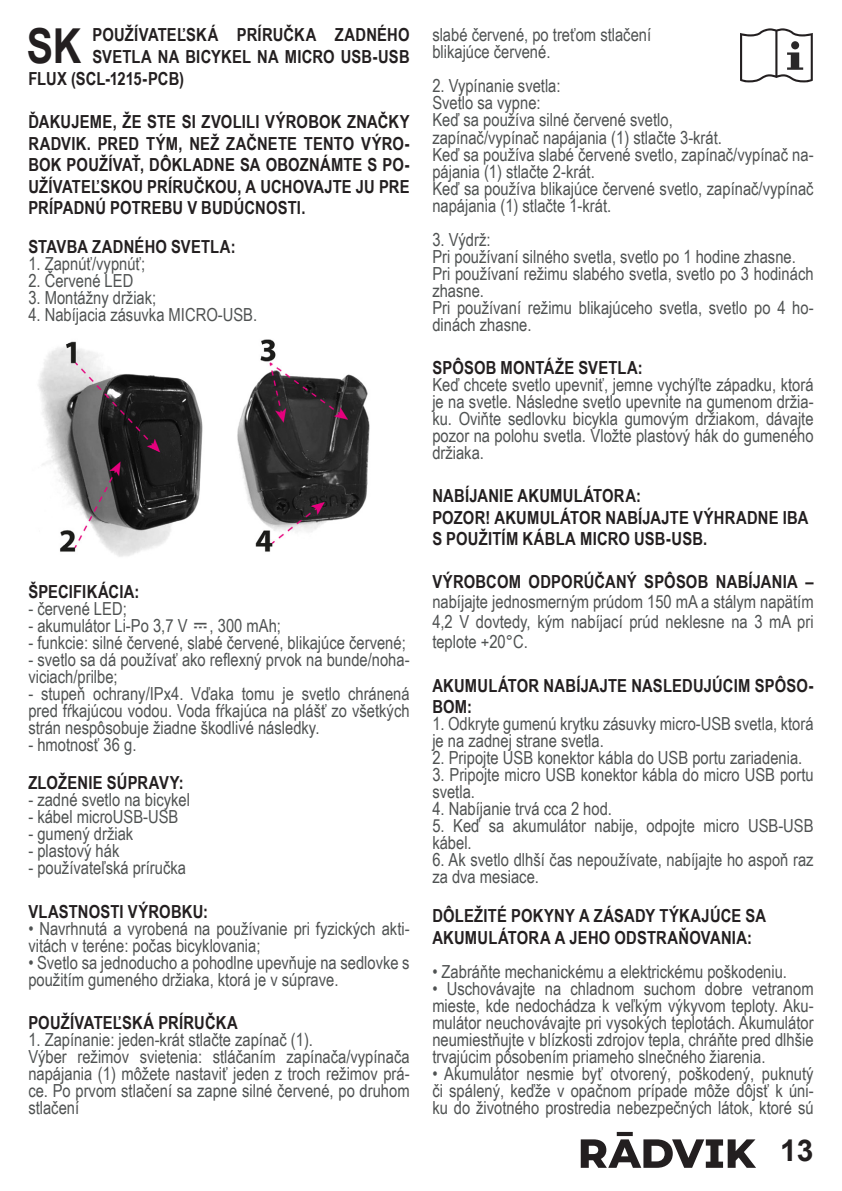
<style>
.page{position:relative;width:842px;height:1191px;background:#fff}
.page>*{position:absolute;margin:0;border:0;box-sizing:border-box;transform-origin:0 0}
.Zwykły_akapit{font:700 48.2px "Arial Narrow";color:#231f20}
.t1{font:700 30px "Arial";color:#231f20}
.Zwykły_akapit-2{font:18px/17px "Arial Narrow";color:#4f5252}
.Zwykły_akapit-3{font:700 18px/21.6px "Arial Narrow";letter-spacing:.01em;color:#231f20;text-align:justify}
.s1{font-weight:700;color:#231f20}
</style>
<div class="page">
<img style="left:38px;top:339px;width:332px;height:218px">
<svg style="left:740px;top:28px;width:73px;height:54px"></svg>
<svg style="left:581px;top:1132px;width:175px;height:35px"></svg>
<p class="Zwykły_akapit" style="left:27px;top:10px;width:56px">SK</p>
<p class="Zwykły_akapit-3" style="left:92px;top:23px;width:319px">POUŽÍVATEĽSKÁ PRÍRUČKA ZADNÉHO</p>
<p class="Zwykły_akapit-3" style="left:92px;top:45px;width:319px">SVETLA NA BICYKEL NA MICRO USB-USB</p>
<p class="Zwykły_akapit-3" style="left:28px;top:67px;width:157px">FLUX (SCL-1215-PCB)</p>
<p class="Zwykły_akapit-3" style="left:28px;top:110px;width:383px">ĎAKUJEME, ŽE STE SI ZVOLILI VÝROBOK ZNAČKY RADVIK. PRED TÝM, NEŽ ZAČNETE TENTO VÝRO-BOK POUŽÍVAŤ, DÔKLADNE SA OBOZNÁMTE S PO-UŽÍVATEĽSKOU PRÍRUČKOU, A UCHOVAJTE JU PRE PRÍPADNÚ POTREBU V BUDÚCNOSTI.</p>
<p class="Zwykły_akapit-3" style="left:28px;top:235px;width:209px">STAVBA ZADNÉHO SVETLA:</p>
<p class="Zwykły_akapit-2" style="left:28px;top:254px;width:118px">1. Zapnúť/vypnúť;</p>
<p class="Zwykły_akapit-2" style="left:28px;top:271px;width:107px">2. Červené LED</p>
<p class="Zwykły_akapit-2" style="left:28px;top:288px;width:129px">3. Montážny držiak;</p>
<p class="Zwykły_akapit-2" style="left:28px;top:305px;width:230px">4. Nabíjacia zásuvka MICRO-USB.</p>
<p class="Zwykły_akapit-3" style="left:28px;top:579px;width:113px">ŠPECIFIKÁCIA:</p>
<p class="Zwykły_akapit-2" style="left:28px;top:599px;width:100px">- červené LED;</p>
<p class="Zwykły_akapit-2" style="left:28px;top:616px;width:254px">- akumulátor Li-Po 3,7 V , 300 mAh;</p>
<p class="Zwykły_akapit-2" style="left:28px;top:633px;width:379px">- funkcie: silné červené, slabé červené, blikajúce červené;</p>
<p class="Zwykły_akapit-2" style="left:28px;top:650px;width:383px">- svetlo sa dá používať ako reflexný prvok na bunde/noha&shy;viciach/prilbe;</p>
<p class="Zwykły_akapit-2" style="left:28px;top:684px;width:383px;text-align:justify">- stupeň ochrany/IPx4. Vďaka tomu je svetlo chránená pred fŕkajúcou vodou. Voda fŕkajúca na plášť zo všetkých strán nespôsobuje žiadne škodlivé následky.</p>
<p class="Zwykły_akapit-2" style="left:28px;top:735px;width:110px">- hmotnosť 36 g.</p>
<p class="Zwykły_akapit-3" style="left:28px;top:771px;width:157px">ZLOŽENIE SÚPRAVY:</p>
<p class="Zwykły_akapit-2" style="left:28px;top:791px;width:163px">- zadné svetlo na bicykel</p>
<p class="Zwykły_akapit-2" style="left:28px;top:808px;width:152px">- kábel microUSB-USB</p>
<p class="Zwykły_akapit-2" style="left:28px;top:825px;width:106px">- gumený držiak</p>
<p class="Zwykły_akapit-2" style="left:28px;top:842px;width:93px">- plastový hák</p>
<p class="Zwykły_akapit-2" style="left:28px;top:859px;width:159px">- používateľská príručka</p>
<p class="Zwykły_akapit-3" style="left:28px;top:899px;width:181px">VLASTNOSTI VÝROBKU:</p>
<p class="Zwykły_akapit-2" style="left:28px;top:919px;width:383px">• Navrhnutá a vyrobená na používanie pri fyzických akti&shy;vitách v teréne: počas bicyklovania;</p>
<p class="Zwykły_akapit-2" style="left:28px;top:953px;width:383px">• Svetlo sa jednoducho a pohodlne upevňuje na sedlovke s použitím gumeného držiaka, ktorá je v súprave.</p>
<p class="Zwykły_akapit-3" style="left:28px;top:1010px;width:211px">POUŽÍVATEĽSKÁ PRÍRUČKA</p>
<p class="Zwykły_akapit-2" style="left:28px;top:1030px;width:286px">1. Zapínanie: jeden-krát stlačte zapínač (1).</p>
<p class="Zwykły_akapit-2" style="left:28px;top:1047px;width:383px;text-align:justify">Výber režimov svietenia: stláčaním zapínača/vypínača napájania (1) môžete nastaviť jeden z troch režimov prá&shy;ce. Po prvom stlačení sa zapne silné červené, po druhom stlačení</p>
<p class="Zwykły_akapit-2" style="left:432px;top:26px;width:220px">slabé červené, po treťom stlačení</p>
<p class="Zwykły_akapit-2" style="left:432px;top:43px;width:120px">blikajúce červené.</p>
<p class="Zwykły_akapit-2" style="left:432px;top:77px;width:130px">2. Vypínanie svetla:</p>
<p class="Zwykły_akapit-2" style="left:432px;top:94px;width:110px">Svetlo sa vypne:</p>
<p class="Zwykły_akapit-2" style="left:432px;top:111px;width:242px">Keď sa používa silné červené svetlo,</p>
<p class="Zwykły_akapit-2" style="left:432px;top:128px;width:291px">zapínač/vypínač napájania (1) stlačte 3-krát.</p>
<p class="Zwykły_akapit-2" style="left:432px;top:145px;width:383px">Keď sa používa slabé červené svetlo, zapínač/vypínač na&shy;pájania (1) stlačte 2-krát.</p>
<p class="Zwykły_akapit-2" style="left:432px;top:179px;width:383px">Keď sa používa blikajúce červené svetlo, zapínač/vypínač napájania (1) stlačte 1-krát.</p>
<p class="Zwykły_akapit-2" style="left:432px;top:230px;width:60px">3. Výdrž:</p>
<p class="Zwykły_akapit-2" style="left:432px;top:247px;width:365px">Pri používaní silného svetla, svetlo po 1 hodine zhasne.</p>
<p class="Zwykły_akapit-2" style="left:432px;top:264px;width:383px">Pri používaní režimu slabého svetla, svetlo po 3 hodinách zhasne.</p>
<p class="Zwykły_akapit-2" style="left:432px;top:298px;width:383px">Pri používaní režimu blikajúceho svetla, svetlo po 4 ho&shy;dinách zhasne.</p>
<p class="Zwykły_akapit-3" style="left:432px;top:356px;width:212px">SPÔSOB MONTÁŽE SVETLA:</p>
<p class="Zwykły_akapit-2" style="left:432px;top:375px;width:383px;text-align:justify">Keď chcete svetlo upevniť, jemne vychýľte západku, ktorá je na svetle. Následne svetlo upevnite na gumenom držia&shy;ku. Oviňte sedlovku bicykla gumovým držiakom, dávajte pozor na polohu svetla. Vložte plastový hák do gumeného držiaka.</p>
<p class="Zwykły_akapit-3" style="left:432px;top:484px;width:210px">NABÍJANIE AKUMULÁTORA:</p>
<p class="Zwykły_akapit-3" style="left:432px;top:505px;width:378px">POZOR! AKUMULÁTOR NABÍJAJTE VÝHRADNE IBA</p>
<p class="Zwykły_akapit-3" style="left:432px;top:527px;width:276px">S POUŽITÍM KÁBLA MICRO USB-USB.</p>
<p class="Zwykły_akapit-2" style="left:432px;top:571px;width:383px;line-height:20px;text-align:justify"><span class="s1">VÝROBCOM ODPORÚČANÝ SPÔSOB NABÍJANIA – </span>nabíjajte jednosmerným prúdom 150 mA a stálym napätím 4,2 V dovtedy, kým nabíjací prúd neklesne na 3 mA pri teplote +20°C.</p>
<p class="Zwykły_akapit-3" style="left:432px;top:673px;width:383px">AKUMULÁTOR NABÍJAJTE NASLEDUJÚCIM SPÔSO-<br>BOM:</p>
<p class="Zwykły_akapit-2" style="left:432px;top:715px;width:383px">1. Odkryte gumenú krytku zásuvky micro-USB svetla, ktorá je na zadnej strane svetla.</p>
<p class="Zwykły_akapit-2" style="left:432px;top:749px;width:372px">2. Pripojte USB konektor kábla do USB portu zariadenia.</p>
<p class="Zwykły_akapit-2" style="left:432px;top:766px;width:383px">3. Pripojte micro USB konektor kábla do micro USB portu svetla.</p>
<p class="Zwykły_akapit-2" style="left:432px;top:800px;width:181px">4. Nabíjanie trvá cca 2 hod.</p>
<p class="Zwykły_akapit-2" style="left:432px;top:817px;width:383px">5. Keď sa akumulátor nabije, odpojte micro USB-USB kábel.</p>
<p class="Zwykły_akapit-2" style="left:432px;top:851px;width:383px">6. Ak svetlo dlhší čas nepoužívate, nabíjajte ho aspoň raz za dva mesiace.</p>
<p class="Zwykły_akapit-3" style="left:432px;top:904px;width:335px">DÔLEŽITÉ POKYNY A ZÁSADY TÝKAJÚCE SA</p>
<p class="Zwykły_akapit-3" style="left:432px;top:925px;width:321px">AKUMULÁTORA A JEHO ODSTRAŇOVANIA:</p>
<p class="Zwykły_akapit-2" style="left:432px;top:962px;width:356px">• Zabráňte mechanickému a elektrickému poškodeniu.</p>
<p class="Zwykły_akapit-2" style="left:432px;top:979px;width:383px;text-align:justify">• Uschovávajte na chladnom suchom dobre vetranom mieste, kde nedochádza k veľkým výkyvom teploty. Aku&shy;mulátor neuchovávajte pri vysokých teplotách. Akumulátor neumiestňujte v blízkosti zdrojov tepla, chráňte pred dlhšie trvajúcim pôsobením priameho slnečného žiarenia.</p>
<p class="Zwykły_akapit-2" style="left:432px;top:1064px;width:383px;text-align:justify">• Akumulátor nesmie byť otvorený, poškodený, puknutý či spálený, keďže v opačnom prípade môže dôjsť k úni&shy;ku do životného prostredia nebezpečných látok, ktoré sú</p>
<h2 class="t1" style="left:780px;top:1129px;width:35px">13</h2>
</div>
